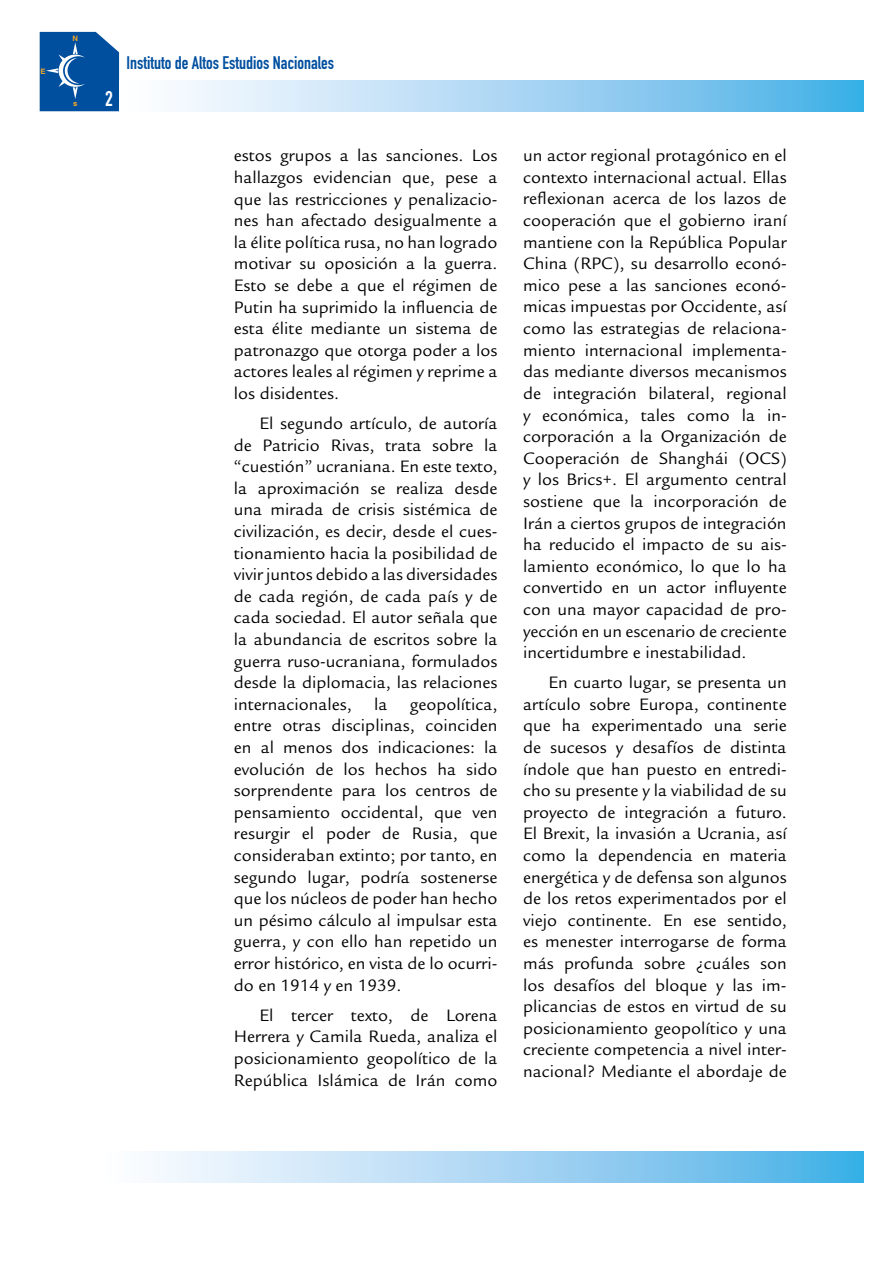
<style>
.page{position:relative;width:893px;height:1263px;background:#fff}
.page>*{position:absolute;margin:0;border:0;box-sizing:border-box;transform-origin:0 0}
.t1{font:21px "DIN Engschrift Std";color:#fff}
.t2{font:18px/21.6px "Legacy Sans Std";color:#000;text-align:justify}
.t3{font:18px "DIN Engschrift Std";color:#004f9f}
.t4{font:700 7.5px "Helvetica";color:#f7a823}
</style>
<div class="page">
<svg style="left:178px;top:81px;width:686px;height:30px;background:#a3d4f2"></svg>
<svg style="left:157px;top:1152px;width:707px;height:30px;background:#a3d4f2"></svg>
<svg style="left:40px;top:32px;width:79px;height:79px;background:#185fa8"></svg>
<p class="t4" style="left:40px;top:66px;width:7px">E</p>
<p class="t4" style="left:73px;top:34px;width:7px">N</p>
<p class="t4" style="left:73px;top:99px;width:6px">s</p>
<p class="t1" style="left:105px;top:87px;width:9px">2</p>
<p class="t3" style="left:126px;top:52px;width:209px">Instituto de Altos Estudios Nacionales</p>
<p class="t2" style="left:234px;top:145px;width:265px">estos grupos a las sanciones. Los hallazgos evidencian que, pese a que las restricciones y penalizacio&shy;nes han afectado desigualmente a la élite política rusa, no han logrado motivar su oposición a la guerra.<br>Esto se debe a que el régimen de Putin ha suprimido la influencia de esta élite mediante un sistema de patronazgo que otorga poder a los actores leales al régimen y reprime a los disidentes.</p>
<p class="t2" style="left:234px;top:413px;width:265px;text-indent:26px">El segundo artículo, de autoría de Patricio Rivas, trata sobre la “cuestión” ucraniana. En este texto, la aproximación se realiza desde una mirada de crisis sistémica de civilización, es decir, desde el cues&shy;tionamiento hacia la posibilidad de vivir juntos debido a las diversidades de cada región, de cada país y de cada sociedad. El autor señala que la abundancia de escritos sobre la guerra ruso-ucraniana, formulados desde la diplomacia, las relaciones internacionales, la geopolítica, entre otras disciplinas, coinciden en al menos dos indicaciones: la evolución de los hechos ha sido sorprendente para los centros de pensamiento occidental, que ven resurgir el poder de Rusia, que consideraban extinto; por tanto, en segundo lugar, podría sostenerse que los núcleos de poder han hecho un pésimo cálculo al impulsar esta guerra, y con ello han repetido un error histórico, en vista de lo ocurri&shy;do en 1914 y en 1939.</p>
<p class="t2" style="left:234px;top:1004px;width:265px;text-indent:26px">El tercer texto, de Lorena Herrera y Camila Rueda, analiza el posicionamiento geopolítico de la República Islámica de Irán como</p>
<p class="t2" style="left:523px;top:145px;width:265px">un actor regional protagónico en el contexto internacional actual. Ellas reflexionan acerca de los lazos de cooperación que el gobierno iraní mantiene con la República Popular China (RPC), su desarrollo econó&shy;mico pese a las sanciones econó&shy;micas impuestas por Occidente, así como las estrategias de relaciona&shy;miento internacional implementa&shy;das mediante diversos mecanismos de integración bilateral, regional y económica, tales como la in&shy;corporación a la Organización de Cooperación de Shanghái (OCS) y los Brics+. El argumento central sostiene que la incorporación de Irán a ciertos grupos de integración ha reducido el impacto de su ais&shy;lamiento económico, lo que lo ha convertido en un actor influyente con una mayor capacidad de pro&shy;yección en un escenario de creciente incertidumbre e inestabilidad.</p>
<p class="t2" style="left:523px;top:672px;width:265px;text-indent:26px">En cuarto lugar, se presenta un artículo sobre Europa, continente que ha experimentado una serie de sucesos y desafíos de distinta índole que han puesto en entredi&shy;cho su presente y la viabilidad de su proyecto de integración a futuro.<br>El Brexit, la invasión a Ucrania, así como la dependencia en materia energética y de defensa son algunos de los retos experimentados por el viejo continente. En ese sentido, es menester interrogarse de forma más profunda sobre ¿cuáles son los desafíos del bloque y las im&shy;plicancias de estos en virtud de su posicionamiento geopolítico y una creciente competencia a nivel inter&shy;nacional? Mediante el abordaje de</p>
</div>
